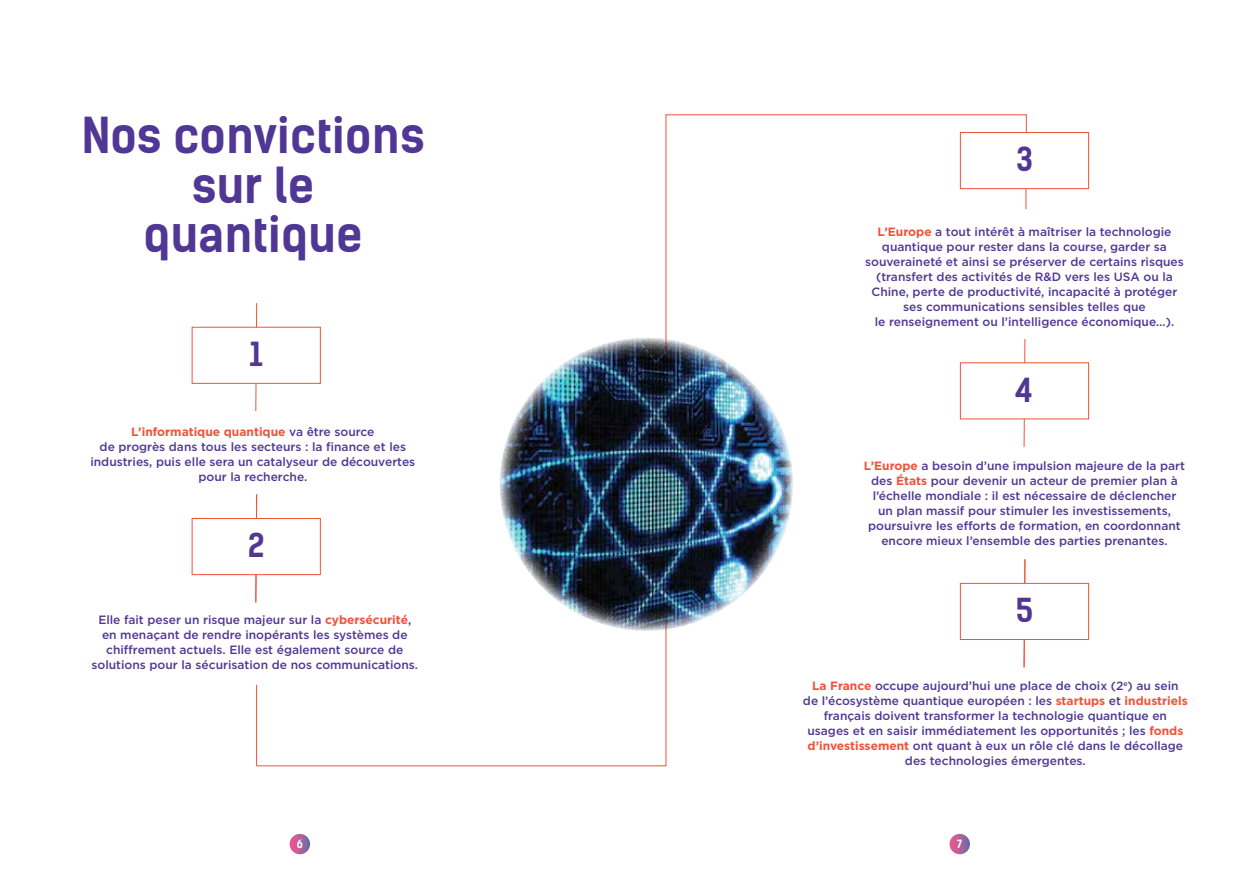
<style>
.page{position:relative;width:1259px;height:893px;background:#fff}
.page>*{position:absolute;margin:0;border:0;box-sizing:border-box;transform-origin:0 0}
.t1{font:700 47.25px/49.5px "Kelson Sans";color:#503795;text-align:center}
.t2{font:700 31.5px "Kelson Sans";color:#503795}
.t3{font:500 12px/15px "Gotham";color:#503795;text-align:center}
.t4{font:700 10.8px "Kelson Sans";color:#fff}
.s1{font-weight:700;color:#f0533a}
</style>
<div class="page">
<svg style="left:255px;top:326px;width:1px;height:86px"></svg>
<svg style="left:255px;top:575px;width:1px;height:28px"></svg>
<svg style="left:256px;top:114px;width:771px;height:653px"></svg>
<hr style="left:256px;top:685px;width:1px;height:81px;background:#f0533a">
<svg style="left:949px;top:834px;width:21px;height:20px"></svg>
<div style="left:290px;top:834px;width:20px;height:20px;background:linear-gradient(to right,#fb558b,#6f6cab);border-radius:50%"></div>
<div style="left:192px;top:327px;width:129px;height:57px;background:#fff;border:1px solid #f0533a"></div>
<div style="left:192px;top:518px;width:129px;height:57px;background:#fff;border:1px solid #f0533a"></div>
<div style="left:960px;top:132px;width:129px;height:57px;background:#fff;border:1px solid #f0533a"></div>
<div style="left:960px;top:583px;width:129px;height:57px;background:#fff;border:1px solid #f0533a"></div>
<div style="left:960px;top:362px;width:129px;height:57px;background:#fff;border:1px solid #f0533a"></div>
<img style="left:500px;top:338px;width:293px;height:293px;border-radius:147px">
<h1 class="t1" style="left:82px;top:111px;width:345px">Nos convictions sur le quantique</h1>
<h2 class="t2" style="left:249px;top:335px;width:15px">1</h2>
<p class="t3" style="left:90px;top:424px;width:326px"><span class="s1">L’informatique quantique</span> va être source<br>de progrès dans tous les secteurs : la finance et les industries, puis elle sera un catalyseur de découvertes pour la recherche.</p>
<h2 class="t2" style="left:248px;top:526px;width:18px">2</h2>
<p class="t3" style="left:91px;top:612px;width:328px">Elle fait peser un risque majeur sur la <span class="s1">cybersécurité</span>, en menaçant de rendre inopérants les systèmes de chiffrement actuels. Elle est également source de solutions pour la sécurisation de nos communications.</p>
<h2 class="t2" style="left:1016px;top:140px;width:18px">3</h2>
<p class="t3" style="left:865px;top:224px;width:320px"><span class="s1">L’Europe</span> a tout intérêt à maîtriser la technologie quantique pour rester dans la course, garder sa souveraineté et ainsi se préserver de certains risques (transfert des activités de R&amp;D vers les USA ou la Chine, perte de productivité, incapacité à protéger ses communications sensibles telles que<br>le renseignement ou l’intelligence économique…).</p>
<h2 class="t2" style="left:1015px;top:371px;width:19px">4</h2>
<p class="t3" style="left:864px;top:458px;width:323px"><span class="s1">L’Europe</span> a besoin d’une impulsion majeure de la part des <span class="s1">États</span> pour devenir un acteur de premier plan à l’échelle mondiale : il est nécessaire de déclencher un plan massif pour stimuler les investissements, poursuivre les efforts de formation, en coordonnant encore mieux l’ensemble des parties prenantes.</p>
<h2 class="t2" style="left:1016px;top:591px;width:19px">5</h2>
<p class="t3" style="left:803px;top:678px;width:386px"><span class="s1">La France</span> occupe aujourd’hui une place de choix (2<sup>e</sup>) au sein de l’écosystème quantique européen : les <span class="s1">startups</span> et <span class="s1">industriels </span>français doivent transformer la technologie quantique en usages et en saisir immédiatement les opportunités ; les <span class="s1">fonds d’investissement</span> ont quant à eux un rôle clé dans le décollage des technologies émergentes.</p>
<p class="t4" style="left:297px;top:837px;width:8px">6</p>
<p class="t4" style="left:957px;top:837px;width:7px">7</p>
</div>
